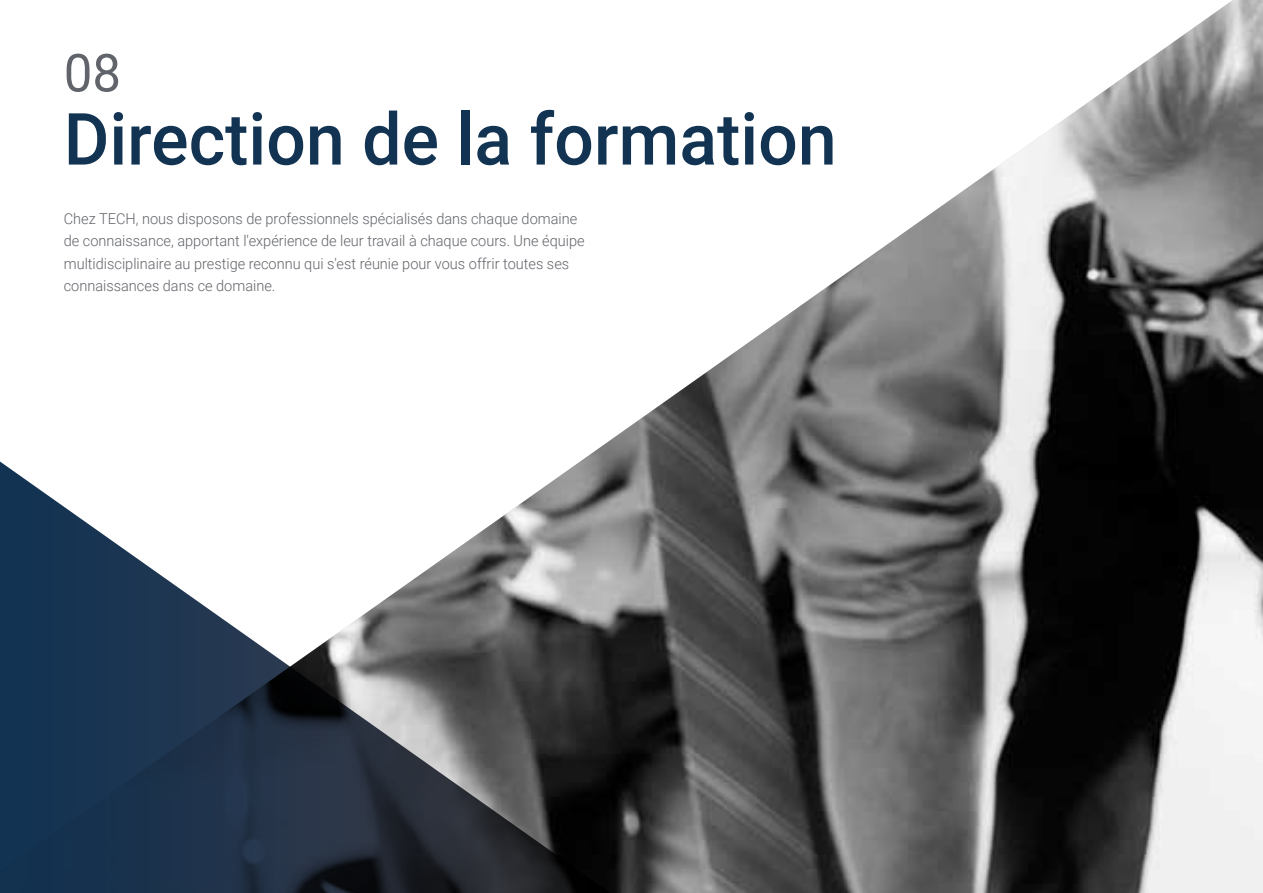
<style>
.page{position:relative;width:1263px;height:893px;background:#fff}
.page>*{position:absolute;margin:0;border:0;box-sizing:border-box;transform-origin:0 0}
.t1{font:500 72px "Roboto";color:#123352}
.t2{font:52.5px "Roboto";color:#61646a}
.t3{font:300 15px/22.5px "Roboto";color:#61646a}
</style>
<div class="page">
<img style="left:602px;top:0;width:661px;height:893px">
<svg style="left:0;top:446px;width:640px;height:447px"></svg>
<h2 class="t2" style="left:64px;top:36px;width:59px">08</h2>
<h1 class="t1" style="left:64px;top:89px;width:774px">Direction de la formation</h1>
<p class="t3" style="left:64px;top:207px;width:522px">Chez TECH, nous disposons de professionnels spécialisés dans chaque domaine de connaissance, apportant l'expérience de leur travail à chaque cours. Une équipe multidisciplinaire au prestige reconnu qui s'est réunie pour vous offrir toutes ses connaissances dans ce domaine.</p>
</div>
